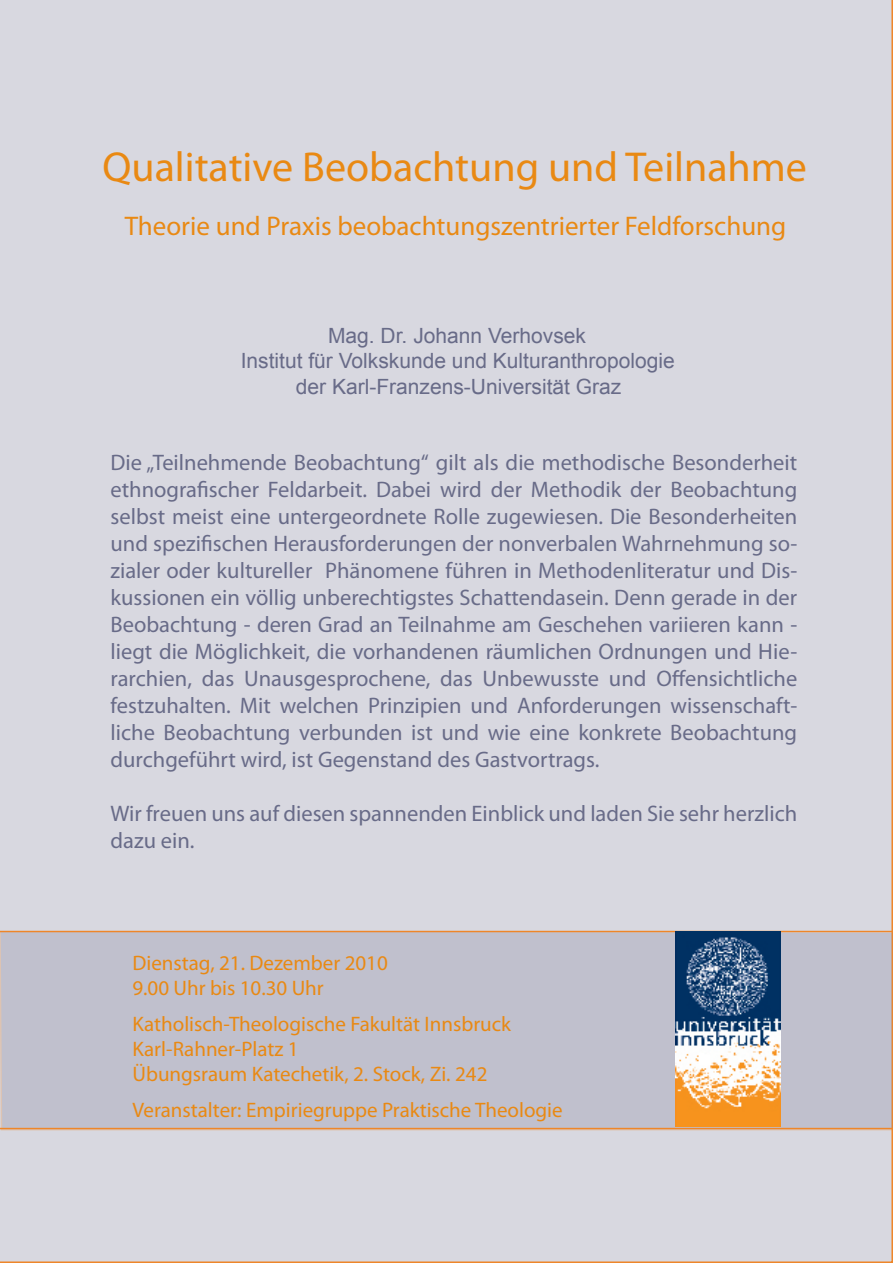
<style>
.page{position:relative;width:893px;height:1263px;background:#d8d8e0}
.page>*{position:absolute;margin:0;border:0;box-sizing:border-box;transform-origin:0 0}
.t1{font:42px "Myriad Pro";color:#e98913}
.t2{font:27px "Myriad Pro";color:#e98913}
.t3{font:22.5px/27px "Myriad Pro";color:#686b88;text-align:justify}
.t4{font:21px "Myriad Pro";color:#e98913}
.t5{font:21px "Arial";color:#686b88}
</style>
<div class="page">
<div style="left:0;top:930px;width:893px;height:201px;background:#c0c0cd"></div>
<hr style="left:0;top:1128px;width:893px;height:1px;background:#ee8629">
<hr style="left:0;top:931px;width:893px;height:1px;background:#ee8629">
<img style="left:676px;top:931px;width:105px;height:195px">
<p class="t1" style="left:103px;top:141px;width:706px">Qualitative Beobachtung und Teilnahme</p>
<p class="t2" style="left:125px;top:209px;width:663px">Theorie und Praxis beobachtungszentrierter Feldforschung</p>
<p class="t5" style="left:328px;top:322px;width:259px">Mag. Dr. Johann Verhovsek</p>
<p class="t5" style="left:241px;top:347px;width:436px">Institut für Volkskunde und Kulturanthropologie</p>
<p class="t5" style="left:296px;top:373px;width:327px">der Karl-Franzens-Universität Graz</p>
<p class="t3" style="left:111px;top:448px;width:688px">Die „Teilnehmende Beobachtung“ gilt als die methodische Besonderheit ethnografischer Feldarbeit. Dabei wird der Methodik der Beobachtung selbst meist eine untergeordnete Rolle zugewiesen. Die Besonderheiten und spezifischen Herausforderungen der nonverbalen Wahrnehmung so&shy;zialer oder kultureller Phänomene führen in Methodenliteratur und Dis&shy;kussionen ein völlig unberechtigstes Schattendasein. Denn gerade in der Beobachtung - deren Grad an Teilnahme am Geschehen variieren kann - liegt die Möglichkeit, die vorhandenen räumlichen Ordnungen und Hie&shy;rarchien, das Unausgesprochene, das Unbewusste und Offensichtliche festzuhalten. Mit welchen Prinzipien und Anforderungen wissenschaft&shy;liche Beobachtung verbunden ist und wie eine konkrete Beobachtung durchgeführt wird, ist Gegenstand des Gastvortrags.</p>
<p class="t3" style="left:111px;top:799px;width:688px">Wir freuen uns auf diesen spannenden Einblick und laden Sie sehr herzlich dazu ein.</p>
<p class="t4" style="left:132px;top:950px;width:257px">Dienstag, 21. Dezember 2010</p>
<p class="t4" style="left:132px;top:975px;width:193px">9.00 Uhr bis 10.30 Uhr</p>
<p class="t4" style="left:132px;top:1011px;width:380px">Katholisch-Theologische Fakultät Innsbruck</p>
<p class="t4" style="left:132px;top:1036px;width:168px">Karl-Rahner-Platz 1</p>
<p class="t4" style="left:132px;top:1061px;width:356px">Übungsraum Katechetik, 2. Stock, Zi. 242</p>
<p class="t4" style="left:132px;top:1097px;width:432px">Veranstalter: Empiriegruppe Praktische Theologie</p>
</div>
